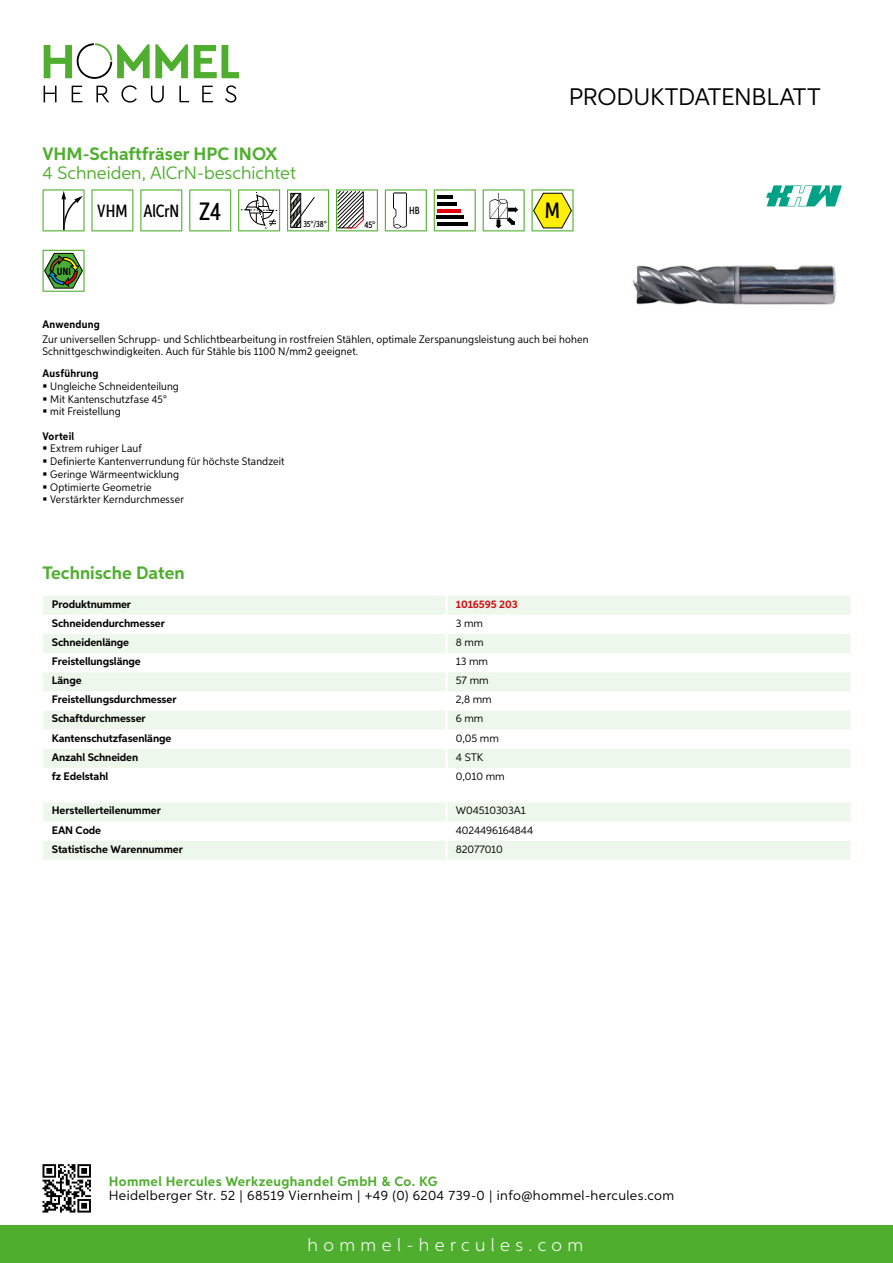
<style>
.page{position:relative;width:893px;height:1263px;background:#fff}
.page>*{position:absolute;margin:0;border:0;box-sizing:border-box;transform-origin:0 0}
.t1{font:24px "Aspira";letter-spacing:-.01em;color:#000}
.t2{font:500 22.2px "Aspira XX Nar";color:#000}
.t3{font:700 18px "Aspira";color:#50ae2f}
.t4{font:18px "Aspira";color:#50ae2f}
.t5{font:300 18px "Aspira";letter-spacing:.3em;color:#fff}
.t6{font:500 17.85px "Aspira XX Nar";color:#000}
.t7{font:13.5px "Aspira";letter-spacing:.03em;color:#000}
.t8{font:700 13.5px "Aspira";letter-spacing:.03em;color:#50ae2f}
.t9{font:10.95px/12.8px "Aspira Nar";letter-spacing:.015em;color:#000}
.t10{font:700 10.95px "Aspira";letter-spacing:-.01em;color:#000}
.t11{font:10.95px "Aspira";letter-spacing:-.01em;color:#000}
.t12{font:700 10.95px "Aspira Nar";letter-spacing:.02em;color:#000}
.t13{font:700 10.95px "Aspira";letter-spacing:-.01em;color:#cd1013}
.t14{font:700 10.35px "Aspira XX Nar";color:#000}
.t15{font:500 10.35px "Aspira XX Nar";color:#000}
.t16{font:500 9.6px "Aspira XX Nar";color:#000}
.t17{font:500 8.85px "Aspira XX Nar";color:#000}
.s1{font-size:25.2px}
</style>
<div class="page">
<div style="left:0;top:1226px;width:893px;height:37px;background:#50ae2f"></div>
<svg style="left:43px;top:1164px;width:48px;height:48px"></svg>
<svg style="left:194px;top:45px;width:45px;height:33px"></svg>
<svg style="left:44px;top:43px;width:144px;height:36px"></svg>
<svg style="left:44px;top:86px;width:13px;height:16px"></svg>
<svg style="left:72px;top:86px;width:10px;height:16px"></svg>
<svg style="left:96px;top:86px;width:13px;height:16px"></svg>
<svg style="left:121px;top:85px;width:16px;height:18px"></svg>
<svg style="left:151px;top:86px;width:13px;height:17px"></svg>
<svg style="left:179px;top:86px;width:10px;height:16px"></svg>
<svg style="left:202px;top:86px;width:11px;height:16px"></svg>
<svg style="left:225px;top:85px;width:11px;height:18px"></svg>
<div style="left:43px;top:596px;width:807px;height:19px;background:#eef7eb"></div>
<svg style="left:43px;top:634px;width:807px;height:134px;fill:#eef7eb"></svg>
<hr style="left:445px;top:596px;width:3px;height:19px;background:#fff">
<hr style="left:445px;top:634px;width:3px;height:19px;background:#fff">
<hr style="left:445px;top:653px;width:3px;height:19px;background:#fff">
<hr style="left:445px;top:672px;width:3px;height:19px;background:#fff">
<hr style="left:445px;top:691px;width:3px;height:19px;background:#fff">
<hr style="left:445px;top:710px;width:3px;height:20px;background:#fff">
<hr style="left:445px;top:730px;width:3px;height:19px;background:#fff">
<hr style="left:445px;top:749px;width:3px;height:19px;background:#fff">
<svg style="left:43px;top:802px;width:807px;height:58px"></svg>
<hr style="left:445px;top:841px;width:3px;height:19px;background:#fff">
<svg style="left:43px;top:189px;width:42px;height:42px"></svg>
<svg style="left:91px;top:189px;width:42px;height:42px"></svg>
<svg style="left:140px;top:189px;width:42px;height:42px"></svg>
<svg style="left:189px;top:189px;width:42px;height:42px"></svg>
<svg style="left:238px;top:189px;width:42px;height:42px"></svg>
<svg style="left:287px;top:189px;width:42px;height:42px"></svg>
<svg style="left:336px;top:189px;width:42px;height:42px"></svg>
<svg style="left:385px;top:189px;width:42px;height:42px"></svg>
<svg style="left:434px;top:189px;width:42px;height:42px"></svg>
<hr style="left:437px;top:196px;width:16px;height:3px;background:#000">
<hr style="left:437px;top:202px;width:20px;height:4px;background:#000">
<hr style="left:437px;top:209px;width:23px;height:3px;background:#e3000b">
<hr style="left:437px;top:216px;width:27px;height:3px;background:#000">
<hr style="left:437px;top:222px;width:31px;height:4px;background:#000">
<svg style="left:483px;top:189px;width:42px;height:42px"></svg>
<svg style="left:532px;top:189px;width:42px;height:42px"></svg>
<svg style="left:43px;top:250px;width:42px;height:42px"></svg>
<img style="left:633px;top:265px;width:203px;height:40px">
<svg style="left:766px;top:185px;width:76px;height:21px"></svg>
<h3 class="t3" style="left:43px;top:142px;width:236px">VHM-Schaftfräser HPC INOX</h3>
<h3 class="t4" style="left:43px;top:162px;width:255px">4 Schneiden, AlCrN -beschichtet</h3>
<p class="t14" style="left:57px;top:265px;width:16px">UNI</p>
<h3 class="t6" style="left:97px;top:200px;width:125px">VHM AlCrN <span class="s1">Z4</span></h3>
<p class="t17" style="left:303px;top:219px;width:25px">35°/38°</p>
<p class="t16" style="left:364px;top:219px;width:13px">45°</p>
<h1 class="t1" style="left:569px;top:82px;width:253px">Produktdatenblatt</h1>
<p class="t15" style="left:409px;top:204px;width:12px">HB</p>
<h2 class="t2" style="left:545px;top:197px;width:17px">M</h2>
<p class="t12" style="left:43px;top:317px;width:59px">Anwendung</p>
<p class="t9" style="left:43px;top:333px;width:548px;line-height:12px">Zur universellen Schrupp- und Schlichtbearbeitung in rostfreien Stählen, optimale Zerspanungsleistung auch bei hohen<br>Schnittgeschwindigkeiten. Auch für Stähle bis 1100 N/mm2 geeignet.</p>
<p class="t12" style="left:43px;top:366px;width:58px">Ausführung</p>
<p class="t9" style="left:50px;top:379px;width:130px">Ungleiche Schneidenteilung<br>Mit Kantenschutzfase 45° mit Freistellung</p>
<p class="t12" style="left:43px;top:429px;width:33px">Vorteil</p>
<p class="t9" style="left:50px;top:442px;width:236px">Extrem ruhiger Lauf<br>Definierte Kantenverrundung für höchste Standzeit<br>Geringe Wärmeentwicklung<br>Optimierte Geometrie<br>Verstärkter Kerndurchmesser</p>
<h3 class="t3" style="left:43px;top:561px;width:144px">Technische Daten</h3>
<p class="t10" style="left:52px;top:597px;width:81px">Produktnummer</p>
<p class="t13" style="left:456px;top:597px;width:63px">1016595 203</p>
<p class="t10" style="left:52px;top:616px;width:115px">Schneidendurchmesser</p>
<p class="t11" style="left:456px;top:616px;width:29px">3 mm</p>
<p class="t10" style="left:52px;top:635px;width:79px">Schneidenlänge</p>
<p class="t11" style="left:456px;top:635px;width:29px">8 mm</p>
<p class="t10" style="left:52px;top:654px;width:90px">Freistellungslänge</p>
<p class="t11" style="left:456px;top:655px;width:34px">13 mm</p>
<p class="t10" style="left:52px;top:674px;width:31px">Länge</p>
<p class="t11" style="left:456px;top:674px;width:34px">57 mm</p>
<p class="t10" style="left:52px;top:693px;width:126px">Freistellungsdurchmesser</p>
<p class="t11" style="left:456px;top:693px;width:37px">2,8 mm</p>
<p class="t10" style="left:52px;top:712px;width:95px">Schaftdurchmesser</p>
<p class="t11" style="left:456px;top:712px;width:29px">6 mm</p>
<p class="t10" style="left:52px;top:731px;width:121px">Kantenschutzfasenlänge</p>
<p class="t11" style="left:456px;top:731px;width:45px">0,05 mm</p>
<p class="t10" style="left:52px;top:750px;width:88px">Anzahl Schneiden</p>
<p class="t11" style="left:456px;top:750px;width:23px">4 STK</p>
<p class="t10" style="left:52px;top:769px;width:58px">fz Edelstahl</p>
<p class="t11" style="left:456px;top:769px;width:50px">0,010 mm</p>
<p class="t10" style="left:52px;top:804px;width:111px">Herstellerteilenummer</p>
<p class="t11" style="left:456px;top:804px;width:71px">W04510303A1</p>
<p class="t10" style="left:52px;top:823px;width:51px">EAN Code</p>
<p class="t11" style="left:456px;top:823px;width:79px">4024496164844</p>
<p class="t10" style="left:52px;top:842px;width:132px">Statistische Warennummer</p>
<p class="t11" style="left:456px;top:842px;width:49px">82077010</p>
<p class="t8" style="left:109px;top:1172px;width:330px">Hommel Hercules Werkzeughandel GmbH &amp; Co. KG</p>
<p class="t7" style="left:109px;top:1187px;width:567px">Heidelberger Str. 52 | 68519 Viernheim | +49 (0) 6204 739-0 | info@hommel-hercules.com</p>
<h3 class="t5" style="left:307px;top:1234px;width:277px">hommel-hercules.com</h3>
</div>
